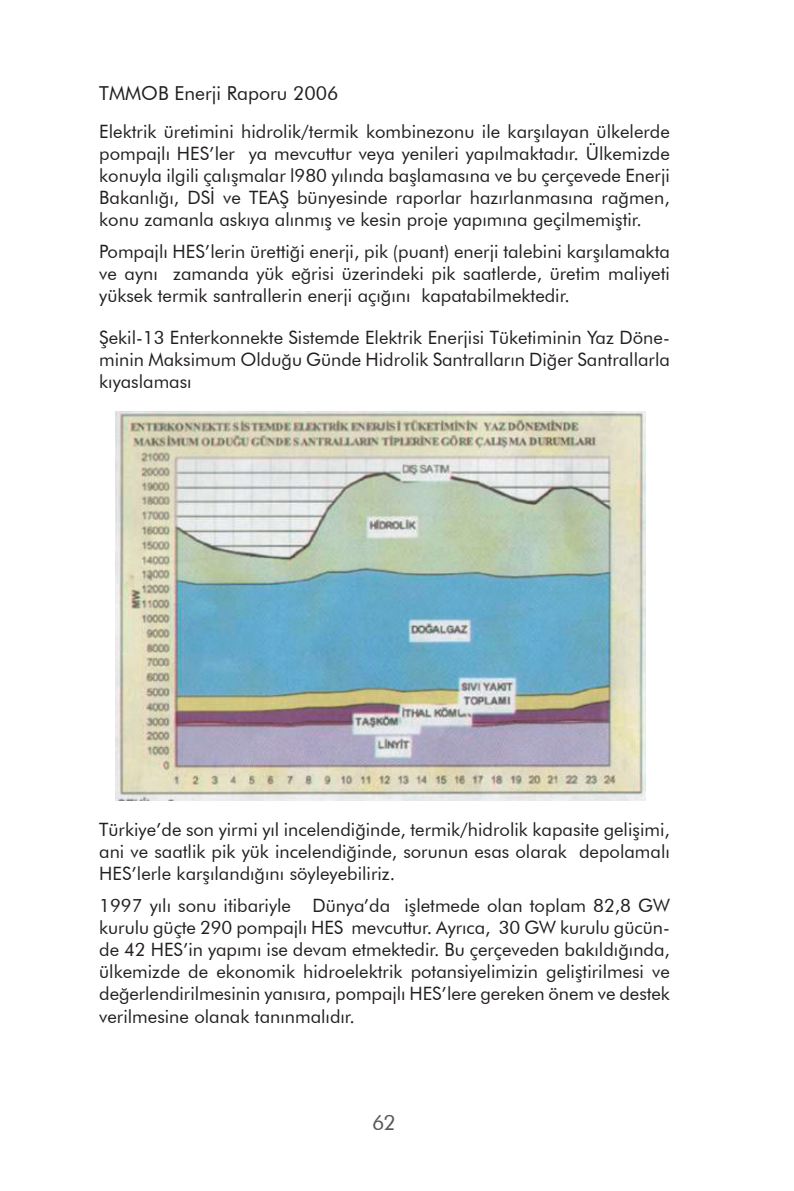
<style>
.page{position:relative;width:794px;height:1191px;background:#fff}
.page>*{position:absolute;margin:0;border:0;box-sizing:border-box;transform-origin:0 0}
.t1{font:21px "Futura BT";color:#57585a}
.t2{font:19.25px "Futura BT";color:#231f20}
.metin{font:18.38px/22.1px "Futura BT";color:#231f20;text-align:justify}
</style>
<div class="page">
<img style="left:116px;top:412px;width:529px;height:388px">
<p class="t2" style="left:99px;top:81px;width:241px">TMMOB Enerji Raporu 2006</p>
<p class="metin" style="left:99px;top:120px;width:572px">Elektrik üretimini hidrolik/termik kombinezonu ile karşılayan ülkelerde pompajlı HES’ler ya mevcuttur veya yenileri yapılmaktadır. Ülkemizde konuyla ilgili çalışmalar l980 yılında başlamasına ve bu çerçevede Enerji Bakanlığı, DSİ ve TEAŞ bünyesinde raporlar hazırlanmasına rağmen, konu zamanla askıya alınmış ve kesin proje yapımına geçilmemiştir.</p>
<p class="metin" style="left:99px;top:240px;width:572px">Pompajlı HES’lerin ürettiği enerji, pik (puant) enerji talebini karşılamakta ve aynı zamanda yük eğrisi üzerindeki pik saatlerde, üretim maliyeti yüksek termik santrallerin enerji açığını kapatabilmektedir.</p>
<p class="metin" style="left:99px;top:326px;width:572px">Şekil-13 Enterkonnekte Sistemde Elektrik Enerjisi Tüketiminin Yaz Döne&shy;minin Maksimum Olduğu Günde Hidrolik Santralların Diğer Santrallarla kıyaslaması</p>
<p class="metin" style="left:99px;top:818px;width:572px">Türkiye’de son yirmi yıl incelendiğinde, termik/hidrolik kapasite gelişimi, ani ve saatlik pik yük incelendiğinde, sorunun esas olarak depolamalı HES’lerle karşılandığını söyleyebiliriz.</p>
<p class="metin" style="left:99px;top:894px;width:572px">1997 yılı sonu itibariyle Dünya’da işletmede olan toplam 82,8 GW kurulu güçte 290 pompajlı HES mevcuttur. Ayrıca, 30 GW kurulu gücün&shy;de 42 HES’in yapımı ise devam etmektedir. Bu çerçeveden bakıldığında, ülkemizde de ekonomik hidroelektrik potansiyelimizin geliştirilmesi ve değerlendirilmesinin yanısıra, pompajlı HES’lere gereken önem ve destek verilmesine olanak tanınmalıdır.</p>
<p class="t1" style="left:372px;top:1109px;width:25px">62</p>
</div>
